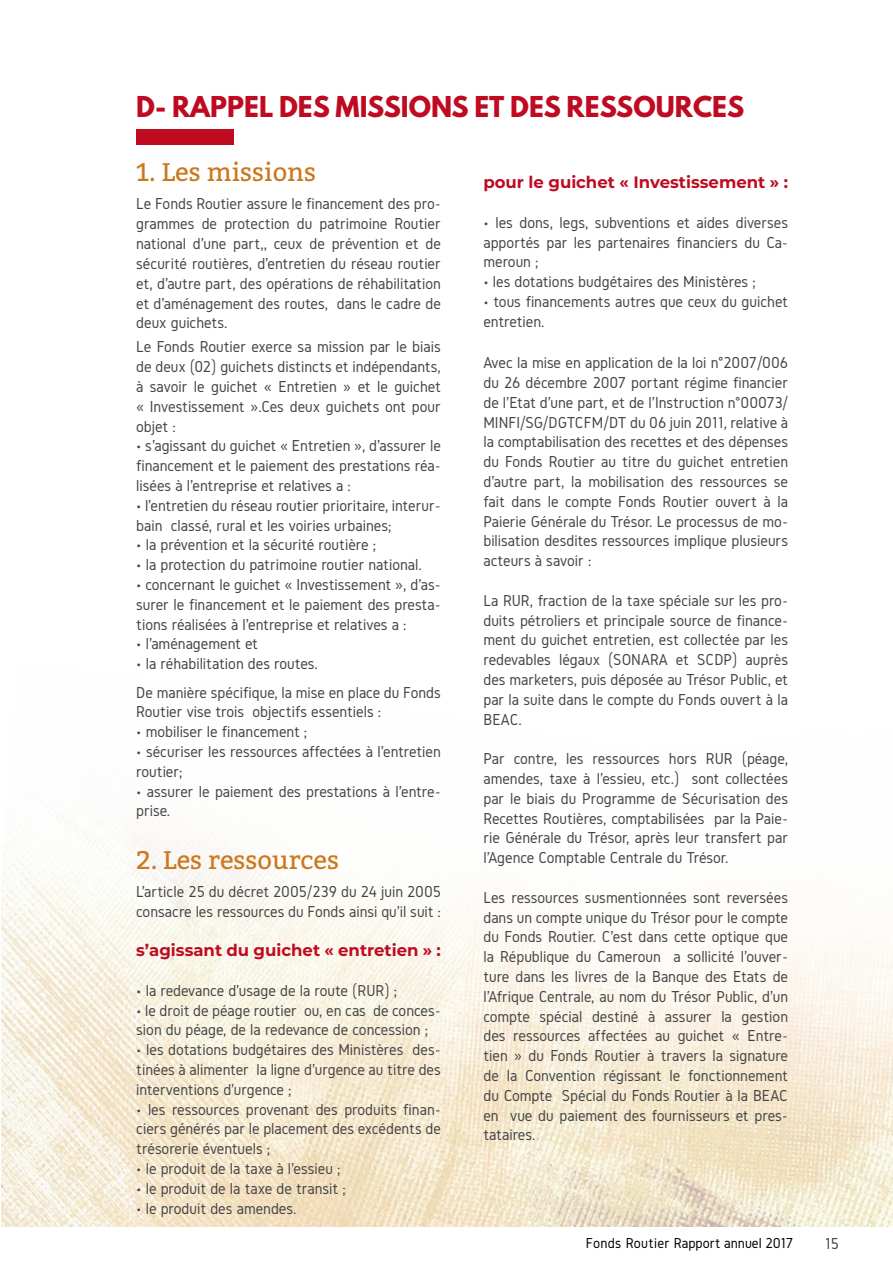
<style>
.page{position:relative;width:893px;height:1263px;background:#fff}
.page>*{position:absolute;margin:0;border:0;box-sizing:border-box;transform-origin:0 0}
.t1{font:700 25.5px "League Spartan";color:#bf0b21}
.t2{font:25.5px "Bitter";color:#cb781e}
.t3{font:16.5px/19.8px "Gidole";color:#454444;text-align:justify}
.t4{font:700 16.5px "Montserrat";color:#bf0b21}
.t5{font:15px "Gidole";color:#000}
</style>
<div class="page">
<img style="left:1px;top:832px;width:892px;height:395px">
<div style="left:136px;top:129px;width:98px;height:16px;background:#bf0b21"></div>
<h1 class="t1" style="left:136px;top:87px;width:609px">D- RAPPEL DES MISSIONS ET DES RESSOURCES</h1>
<h1 class="t2" style="left:136px;top:157px;width:182px">1. Les missions</h1>
<p class="t3" style="left:136px;top:194px;width:306px">Le Fonds Routier assure le financement des pro&shy;grammes de protection du patrimoine Routier national d’une part,, ceux de prévention et de sécurité routières, d’entretien du réseau routier et, d’autre part, des opérations de réhabilitation et d’aménagement des routes, dans le cadre de deux guichets.</p>
<p class="t3" style="left:136px;top:337px;width:306px">Le Fonds Routier exerce sa mission par le biais de deux (02) guichets distincts et indépendants, à savoir le guichet « Entretien » et le guichet « Investissement ».Ces deux guichets ont pour objet :</p>
<p class="t3" style="left:136px;top:436px;width:306px">• s’agissant du guichet « Entretien », d’assurer le financement et le paiement des prestations réa&shy;lisées à l’entreprise et relatives a :</p>
<p class="t3" style="left:136px;top:495px;width:306px">• l’entretien du réseau routier prioritaire, interur&shy;bain classé, rural et les voiries urbaines;</p>
<p class="t3" style="left:136px;top:535px;width:241px">• la prévention et la sécurité routière ;</p>
<p class="t3" style="left:136px;top:555px;width:287px">• la protection du patrimoine routier national.</p>
<p class="t3" style="left:136px;top:575px;width:306px">• concernant le guichet « Investissement », d’as&shy;surer le financement et le paiement des presta&shy;tions réalisées à l’entreprise et relatives a :</p>
<p class="t3" style="left:136px;top:634px;width:123px">• l’aménagement et</p>
<p class="t3" style="left:136px;top:650px;width:306px;line-height:28.3px">• la réhabilitation des routes.<br>De manière spécifique, la mise en place du Fonds</p>
<p class="t3" style="left:136px;top:702px;width:246px">Routier vise trois objectifs essentiels :</p>
<p class="t3" style="left:136px;top:722px;width:173px">• mobiliser le financement ;</p>
<p class="t3" style="left:136px;top:742px;width:306px">• sécuriser les ressources affectées à l’entretien routier;</p>
<p class="t3" style="left:136px;top:781px;width:306px">• assurer le paiement des prestations à l’entre&shy;prise.</p>
<h1 class="t2" style="left:136px;top:845px;width:204px">2. Les ressources</h1>
<p class="t3" style="left:136px;top:881px;width:306px">L’article 25 du décret 2005/239 du 24 juin 2005 consacre les ressources du Fonds ainsi qu’il suit :</p>
<p class="t4" style="left:136px;top:938px;width:306px">s’agissant du guichet « entretien » :</p>
<p class="t3" style="left:136px;top:980px;width:262px">• la redevance d’usage de la route (RUR) ;</p>
<p class="t3" style="left:136px;top:1000px;width:306px">• le droit de péage routier ou, en cas de conces&shy;sion du péage, de la redevance de concession ;</p>
<p class="t3" style="left:136px;top:1040px;width:306px">• les dotations budgétaires des Ministères des&shy;tinées à alimenter la ligne d’urgence au titre des interventions d’urgence ;</p>
<p class="t3" style="left:136px;top:1099px;width:306px">• les ressources provenant des produits finan&shy;ciers générés par le placement des excédents de trésorerie éventuels ;</p>
<p class="t3" style="left:136px;top:1159px;width:206px">• le produit de la taxe à l’essieu ;</p>
<p class="t3" style="left:136px;top:1178px;width:211px">• le produit de la taxe de transit ;</p>
<p class="t3" style="left:136px;top:1198px;width:162px">• le produit des amendes.</p>
<p class="t4" style="left:483px;top:170px;width:306px">pour le guichet « Investissement » :</p>
<p class="t3" style="left:483px;top:212px;width:306px">• les dons, legs, subventions et aides diverses apportés par les partenaires financiers du Ca&shy;meroun ;</p>
<p class="t3" style="left:483px;top:272px;width:274px">• les dotations budgétaires des Ministères ;</p>
<p class="t3" style="left:483px;top:292px;width:306px">• tous financements autres que ceux du guichet entretien.</p>
<p class="t3" style="left:483px;top:353px;width:306px">Avec la mise en application de la loi n°2007/006 du 26 décembre 2007 portant régime financier de l’État d’une part, et de l’Instruction n°00073/ MINFI/SG/DGTCFM/DT du 06 juin 2011, relative à la comptabilisation des recettes et des dépenses du Fonds Routier au titre du guichet entretien d’autre part, la mobilisation des ressources se fait dans le compte Fonds Routier ouvert à la Paierie Générale du Trésor. Le processus de mo&shy;bilisation desdites ressources implique plusieurs acteurs à savoir :</p>
<p class="t3" style="left:483px;top:590px;width:306px">La RUR, fraction de la taxe spéciale sur les pro&shy;duits pétroliers et principale source de finance&shy;ment du guichet entretien, est collectée par les redevables légaux (SONARA et SCDP) auprès des marketers, puis déposée au Trésor Public, et par la suite dans le compte du Fonds ouvert à la BEAC.</p>
<p class="t3" style="left:483px;top:749px;width:306px">Par contre, les ressources hors RUR (péage, amendes, taxe à l’essieu, etc.) sont collectées par le biais du Programme de Sécurisation des Recettes Routières, comptabilisées par la Paie&shy;rie Générale du Trésor, après leur transfert par l’Agence Comptable Centrale du Trésor.</p>
<p class="t3" style="left:483px;top:887px;width:306px">Les ressources susmentionnées sont reversées dans un compte unique du Trésor pour le compte du Fonds Routier. C’est dans cette optique que la République du Cameroun a sollicité l’ouver&shy;ture dans les livres de la Banque des États de l’Afrique Centrale, au nom du Trésor Public, d’un compte spécial destiné à assurer la gestion des ressources affectées au guichet « Entre&shy;tien » du Fonds Routier à travers la signature de la Convention régissant le fonctionnement du Compte Spécial du Fonds Routier à la BEAC en vue du paiement des fournisseurs et pres&shy;tataires.</p>
<p class="t5" style="left:586px;top:1234px;width:209px">Fonds Routier Rapport annuel 2017</p>
<p class="t3" style="left:825px;top:1233px;width:16px">15</p>
</div>
